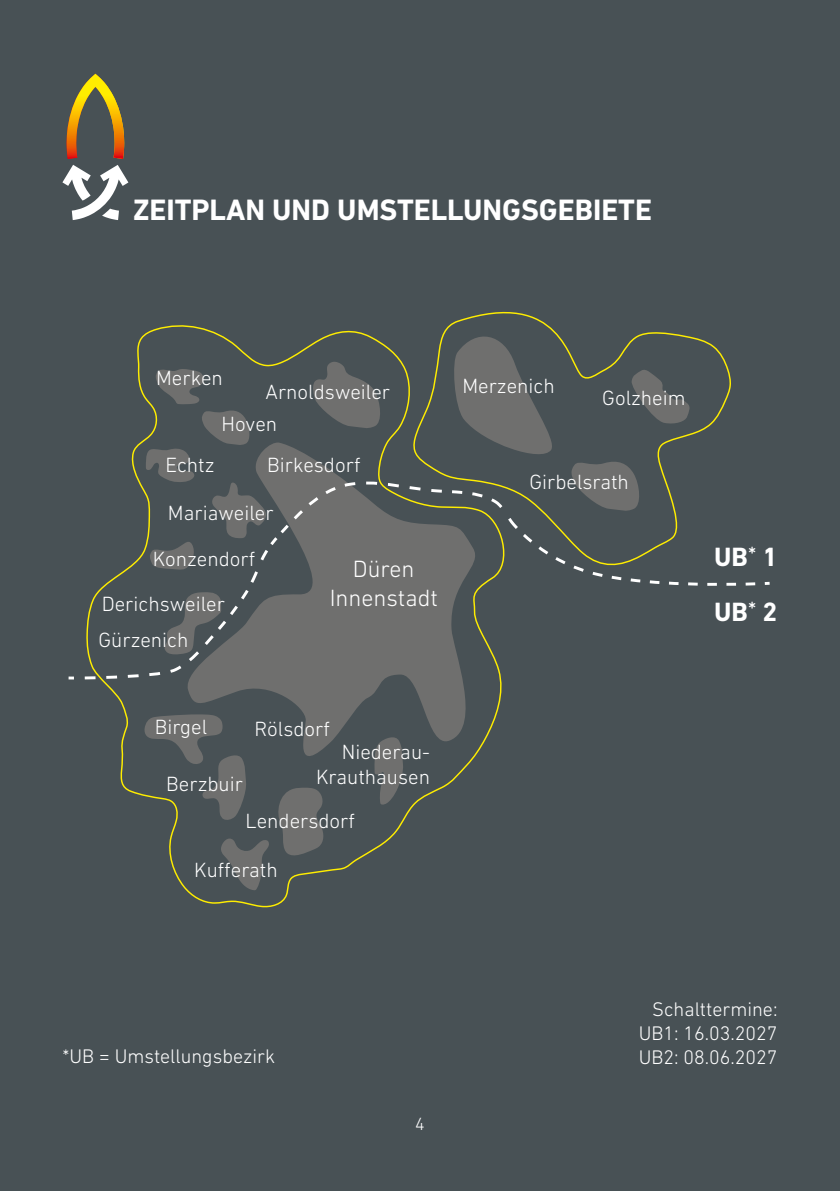
<style>
.page{position:relative;width:840px;height:1191px;background:#fff}
.page>*{position:absolute;margin:0;border:0;box-sizing:border-box;transform-origin:0 0}
.t1{font:700 30px "DIN Next LT Pro";color:#fff}
.t2{font:700 27px/55px "DIN Next LT Pro";color:#fff}
.t3{font:300 24px/28.6px "DIN Next LT Pro";color:#fff;text-align:center}
.t4{font:300 21px/25.2px "DIN Next LT Pro";color:#fff;text-align:right}
.t5{font:300 20px/24px "DIN Next LT Pro";color:#fff;text-align:justify}
.t6{font:300 18px "DIN Next LT Pro";color:#fff}
.s1{font-weight:400;font-size:24px}
</style>
<div class="page">
<div style="left:0;top:0;width:839px;height:1191px;background:#485155"></div>
<svg style="left:102px;top:325px;width:400px;height:582px"></svg>
<svg style="left:411px;top:311px;width:319px;height:169px"></svg>
<svg style="left:182px;top:441px;width:302px;height:339px"></svg>
<svg style="left:451px;top:327px;width:106px;height:136px"></svg>
<svg style="left:569px;top:459px;width:72px;height:21px"></svg>
<svg style="left:311px;top:361px;width:71px;height:69px"></svg>
<svg style="left:275px;top:787px;width:49px;height:71px"></svg>
<svg style="left:220px;top:835px;width:49px;height:55px"></svg>
<svg style="left:373px;top:734px;width:30px;height:71px"></svg>
<svg style="left:144px;top:714px;width:103px;height:107px"></svg>
<svg style="left:630px;top:367px;width:61px;height:58px"></svg>
<svg style="left:145px;top:367px;width:138px;height:113px"></svg>
<svg style="left:68px;top:480px;width:702px;height:201px"></svg>
<svg style="left:66px;top:74px;width:58px;height:85px"></svg>
<svg style="left:62px;top:165px;width:66px;height:55px"></svg>
<h1 class="t1" style="left:133px;top:192px;width:520px">ZEITPLAN UND UMSTELLUNGSGEBIETE</h1>
<p class="t4" style="left:156px;top:365px;width:68px">Merken</p>
<p class="t4" style="left:462px;top:373px;width:94px">Merzenich</p>
<p class="t4" style="left:265px;top:379px;width:126px">Arnoldsweiler</p>
<p class="t4" style="left:602px;top:384px;width:85px">Golzheim</p>
<p class="t4" style="left:221px;top:411px;width:57px">Hoven</p>
<p class="t4" style="left:165px;top:452px;width:51px">Echtz</p>
<p class="t4" style="left:168px;top:500px;width:107px">Mariaweiler</p>
<p class="t4" style="left:153px;top:546px;width:104px">Konzendorf</p>
<p class="t4" style="left:102px;top:591px;width:125px">Derichsweiler</p>
<p class="t4" style="left:267px;top:452px;width:95px">Birkesdorf</p>
<p class="t3" style="left:329px;top:554px;width:110px">Düren<br>Innenstadt</p>
<p class="t4" style="left:98px;top:626px;width:91px">Gürzenich</p>
<p class="t4" style="left:155px;top:714px;width:54px">Birgel</p>
<p class="t4" style="left:254px;top:716px;width:77px">Rölsdorf</p>
<p class="t4" style="left:316px;top:739px;width:115px">Niederau-<br>Krauthausen</p>
<p class="t4" style="left:166px;top:771px;width:78px">Berzbuir</p>
<p class="t4" style="left:245px;top:808px;width:111px">Lendersdorf</p>
<p class="t4" style="left:194px;top:856px;width:85px">Kufferath</p>
<p class="t5" style="left:62px;top:1044px;width:214px">*UB = Umstellungsbezirk</p>
<p class="t6" style="left:415px;top:1113px;width:11px">4</p>
<p class="t4" style="left:529px;top:468px;width:101px">Girbelsrath</p>
<p class="t2" style="left:713px;top:529px;width:65px">UB<span class="s1">*</span> 1<br>UB<span class="s1">*</span> 2</p>
<p class="t5" style="left:638px;top:997px;width:140px;text-indent:14px">Schalttermine:<br>UB1: 16.03.2027<br>UB2: 08.06.2027</p>
</div>
